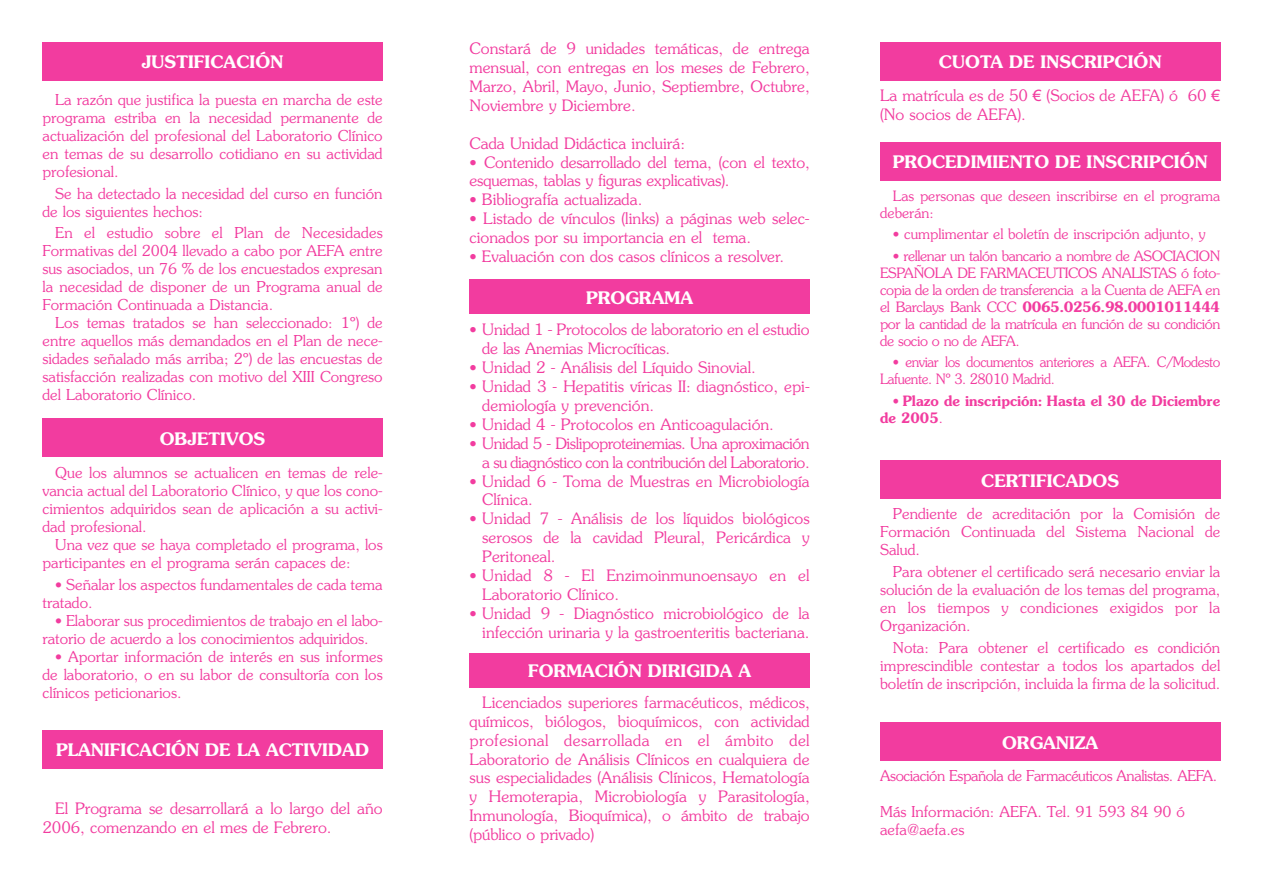
<style>
.page{position:relative;width:1263px;height:893px;background:#fff}
.page>*{position:absolute;margin:0;border:0;box-sizing:border-box;transform-origin:0 0}
.t1{font:600 17.25px "Souvenir";color:#fff}
.t2{font:300 15.75px/18.9px "Souvenir";color:#f23c9f}
.t3{font:300 15.75px/18.9px "Souvenir";letter-spacing:-.03em;color:#f23c9f;text-align:right}
.t4{font:300 15px/18px "Souvenir";color:#f23c9f;text-align:justify}
.t5{font:300 15px "Souvenir";letter-spacing:-.03em;color:#f23c9f}
.t6{font:300 14.25px/17.1px "Souvenir";letter-spacing:-.03em;color:#f23c9f;text-align:justify}
.t7{font:300 14.25px/17.1px "Souvenir";color:#f23c9f}
.t8{font:300 14.25px/17.1px "Souvenir";letter-spacing:-.03em;color:#f23c9f;scale:.95 1}
.t9{font:600 14.25px/17.1px "Souvenir";color:#f23c9f;scale:.95 1}
.s1{font-family:"Arial";font-weight:400}
.s2{font-weight:600}
.s3{font-weight:300}
</style>
<div class="page">
<div style="left:43px;top:43px;width:340px;height:38px;background:#f23c9f"></div>
<div style="left:470px;top:279px;width:340px;height:35px;background:#f23c9f"></div>
<div style="left:470px;top:653px;width:340px;height:35px;background:#f23c9f"></div>
<div style="left:43px;top:419px;width:340px;height:38px;background:#f23c9f"></div>
<div style="left:880px;top:460px;width:340px;height:39px;background:#f23c9f"></div>
<div style="left:880px;top:43px;width:340px;height:38px;background:#f23c9f"></div>
<div style="left:880px;top:142px;width:340px;height:39px;background:#f23c9f"></div>
<div style="left:880px;top:722px;width:340px;height:38px;background:#f23c9f"></div>
<div style="left:43px;top:730px;width:340px;height:38px;background:#f23c9f"></div>
<p class="t1" style="left:142px;top:55px;width:143px">JUSTIFICACIÓN</p>
<p class="t4" style="left:43px;top:91px;width:342px;text-indent:13px">La razón que justifica la puesta en marcha de este programa estriba en la necesidad permanente de actualización del profesional del Laboratorio Clínico en temas de su desarrollo cotidiano en su actividad profesional.</p>
<p class="t4" style="left:43px;top:185px;width:342px;text-indent:13px">Se ha detectado la necesidad del curso en función de los siguientes hechos:</p>
<p class="t4" style="left:43px;top:225px;width:342px;text-indent:13px">En el estudio sobre el Plan de Necesidades Formativas del 2004 llevado a cabo por AEFA entre sus asociados, un 76 % de los encuestados expresan la necesidad de disponer de un Programa anual de Formación Continuada a Distancia.</p>
<p class="t4" style="left:43px;top:315px;width:342px;text-indent:13px">Los temas tratados se han seleccionado: 1º) de entre aquellos más demandados en el Plan de nece&shy;sidades señalado más arriba; 2º) de las encuestas de satisfacción realizadas con motivo del XIII Congreso del Laboratorio Clínico.</p>
<p class="t1" style="left:160px;top:431px;width:107px">OBJETIVOS</p>
<p class="t4" style="left:43px;top:464px;width:342px;text-indent:13px">Que los alumnos se actualicen en temas de rele&shy;vancia actual del Laboratorio Clínico, y que los cono&shy;cimientos adquiridos sean de aplicación a su activi&shy;dad profesional.</p>
<p class="t4" style="left:43px;top:536px;width:342px;text-indent:13px">Una vez que se haya completado el programa, los participantes en el programa serán capaces de:</p>
<p class="t4" style="left:43px;top:576px;width:342px;text-indent:13px">• Señalar los aspectos fundamentales de cada tema tratado.</p>
<p class="t4" style="left:43px;top:612px;width:342px;text-indent:13px">• Elaborar sus procedimientos de trabajo en el labo&shy;ratorio de acuerdo a los conocimientos adquiridos.</p>
<p class="t4" style="left:43px;top:648px;width:342px;text-indent:13px">• Aportar información de interés en sus informes de laboratorio, o en su labor de consultoría con los clínicos peticionarios.</p>
<p class="t1" style="left:56px;top:743px;width:315px">PLANIFICACIÓN DE LA ACTIVIDAD</p>
<p class="t2" style="left:43px;top:800px;width:342px;text-indent:13px">El Programa se desarrollará a lo largo del año<br>2006, comenzando en el mes de Febrero.</p>
<p class="t2" style="left:470px;top:40px;width:342px;text-align:justify">Constará de 9 unidades temáticas, de entrega mensual, con entregas en los meses de Febrero, Marzo, Abril, Mayo, Junio, Septiembre, Octubre, Noviembre y Diciembre.</p>
<p class="t2" style="left:470px;top:135px;width:217px">Cada Unidad Didáctica incluirá:</p>
<p class="t2" style="left:470px;top:154px;width:342px">• Contenido desarrollado del tema, (con el texto, esquemas, tablas y figuras explicativas).</p>
<p class="t2" style="left:470px;top:191px;width:174px">• Bibliografía actualizada.</p>
<p class="t2" style="left:470px;top:210px;width:342px">• Listado de vínculos (links) a páginas web selec&shy;cionados por su importancia en el tema.</p>
<p class="t2" style="left:470px;top:248px;width:316px">• Evaluación con dos casos clínicos a resolver.</p>
<p class="t1" style="left:586px;top:290px;width:108px">PROGRAMA</p>
<p class="t2" style="left:482px;top:321px;width:329px;text-indent:-13px">• Unidad 1 - Protocolos de laboratorio en el estudio de las Anemias Microcíticas.</p>
<p class="t2" style="left:470px;top:359px;width:288px">• Unidad 2 - Análisis del Líquido Sinovial.</p>
<p class="t2" style="left:482px;top:378px;width:329px;text-indent:-13px">• Unidad 3 - Hepatitis víricas II: diagnóstico, epi&shy;demiología y prevención.</p>
<p class="t2" style="left:470px;top:416px;width:306px">• Unidad 4 - Protocolos en Anticoagulación.</p>
<p class="t3" style="left:470px;top:435px;width:342px">• Unidad 5 - Dislipoproteinemias. Una aproximación a su diagnóstico con la contribución del Laboratorio.</p>
<p class="t2" style="left:482px;top:472px;width:329px;text-indent:-13px">• Unidad 6 - Toma de Muestras en Microbiología<br>Clínica.</p>
<p class="t2" style="left:482px;top:510px;width:329px;text-align:justify;text-indent:-13px">• Unidad 7 - Análisis de los líquidos biológicos serosos de la cavidad Pleural, Pericárdica y Peritoneal.</p>
<p class="t2" style="left:482px;top:567px;width:329px;text-indent:-13px">• Unidad 8 - El Enzimoinmunoensayo en el<br>Laboratorio Clínico.</p>
<p class="t2" style="left:470px;top:605px;width:342px;text-align:right">• Unidad 9 - Diagnóstico microbiológico de la infección urinaria y la gastroenteritis bacteriana.</p>
<p class="t1" style="left:528px;top:664px;width:225px">FORMACIÓN DIRIGIDA A</p>
<p class="t2" style="left:470px;top:693px;width:342px;text-align:justify;text-indent:13px">Licenciados superiores farmacéuticos, médicos, químicos, biólogos, bioquímicos, con actividad profesional desarrollada en el ámbito del Laboratorio de Análisis Clínicos en cualquiera de sus especialidades (Análisis Clínicos, Hematología y Hemoterapia, Microbiología y Parasitología, Inmunología, Bioquímica), o ámbito de trabajo (público o privado)</p>
<p class="t1" style="left:939px;top:55px;width:224px">CUOTA DE INSCRIPCIÓN</p>
<p class="t2" style="left:880px;top:87px;width:342px">La matrícula es de 50 <span class="s1">€</span> (Socios de AEFA) ó 60 <span class="s1">€ </span>(No socios de AEFA).</p>
<p class="t1" style="left:893px;top:155px;width:316px">PROCEDIMIENTO DE INSCRIPCIÓN</p>
<p class="t7" style="left:880px;top:189px;width:342px;text-indent:13px">Las personas que deseen inscribirse en el programa deberán:</p>
<p class="t7" style="left:893px;top:227px;width:314px">• cumplimentar el boletín de inscripción adjunto, y</p>
<p class="t6" style="left:880px;top:248px;width:342px;text-indent:13px">• rellenar un talón bancario a nombre de ASOCIACION ESPAÑOLA DE FARMACEUTICOS ANALISTAS ó foto&shy;copia de la orden de transferencia a la Cuenta de AEFA en el Barclays Bank CCC <span class="s2">0065.0256.98.0001011444 </span>por la cantidad de la matrícula en función de su condición de socio o no de AEFA.</p>
<p class="t8" style="left:880px;top:355px;width:360px;text-indent:13px">• enviar los documentos anteriores a AEFA. C/Modesto<br>Lafuente. Nº 3. 28010 Madrid.</p>
<p class="t9" style="left:880px;top:393px;width:360px;text-indent:13px"><span class="s3">•</span> Plazo de inscripción: Hasta el 30 de Diciembre de 2005<span class="s3">.</span></p>
<p class="t1" style="left:981px;top:473px;width:139px">CERTIFICADOS</p>
<p class="t4" style="left:880px;top:506px;width:342px;text-indent:13px">Pendiente de acreditación por la Comisión de Formación Continuada del Sistema Nacional de Salud.</p>
<p class="t4" style="left:880px;top:564px;width:342px;text-indent:13px">Para obtener el certificado será necesario enviar la solución de la evaluación de los temas del programa, en los tiempos y condiciones exigidos por la Organización.</p>
<p class="t4" style="left:880px;top:640px;width:342px;text-indent:13px">Nota: Para obtener el certificado es condición imprescindible contestar a todos los apartados del boletín de inscripción, incluida la firma de la solicitud.</p>
<p class="t1" style="left:1002px;top:735px;width:98px">ORGANIZA</p>
<p class="t5" style="left:880px;top:769px;width:339px">Asociación Española de Farmacéuticos Analistas. AEFA.</p>
<p class="t4" style="left:880px;top:803px;width:306px">Más Información: AEFA. Tel. 91 593 84 90 ó aefa@aefa.es</p>
</div>
